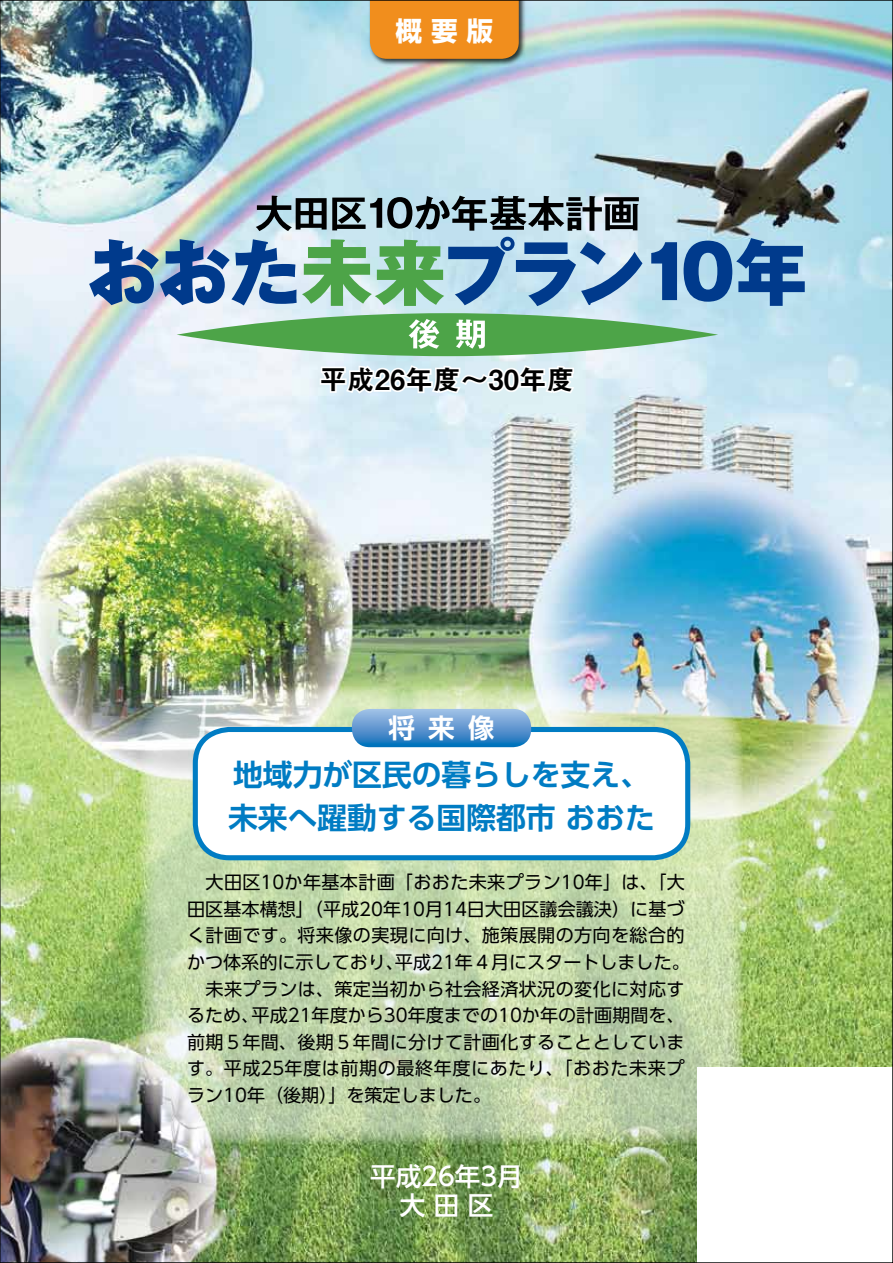
<style>
.page{position:relative;width:893px;height:1263px;background:#fff}
.page>*{position:absolute;margin:0;border:0;box-sizing:border-box;transform-origin:0 0}
.t1{font:700 29.7px/42.6px "UD Shin Go Pro De";color:#007cc3}
.t2{font:27.6px "Midashi Go Pro MB31";color:#000}
.t3{font:700 26.55px "UD Shin Go Pro";color:#fff}
.t4{font:700 26.55px "UD Shin Go Pro De";color:#fff}
.t5{font:500 25.5px/28.3px "UD Shin Go Pro";color:#fff;text-align:center}
.t6{font:18px/26.5px "UD Shin Go Pro";letter-spacing:.02em;color:#000}
</style>
<div class="page">
<img style="left:1px;top:0;width:892px;height:1263px">
<hr style="left:0;top:0;width:1px;height:1263px;background:#000">
<h3 class="t3" style="left:396px;top:10px;width:99px">概 要 版</h3>
<h2 class="t2" style="left:319px;top:357px;width:256px">平成26年度～30年度</h2>
<h3 class="t4" style="left:388px;top:706px;width:108px">将来像</h3>
<h1 class="t1" style="left:228px;top:753px;width:428px">地域力が区民の暮らしを支え、未来へ躍動する国際都市 おおた</h1>
<p class="t6" style="left:187px;top:869px;width:504px">　大田区10か年基本計画「おおた未来プラン10年」は、「大田区基本構想」（平成20年10月14日大田区議会議決）に基づく計画です。将来像の実現に向け、施策展開の方向を総合的かつ体系的に示しており、平成21年４月にスタートしました。　未来プランは、策定当初から社会経済状況の変化に対応するため、平成21年度から30年度までの10か年の計画期間を、前期５年間、後期５年間に分けて計画化することとしています。平成25年度は前期の最終年度にあたり、「おおた未来プラン10年（後期）」を策定しました。</p>
<h3 class="t5" style="left:370px;top:1161px;width:154px">平成26年3月大 田 区</h3>
</div>
